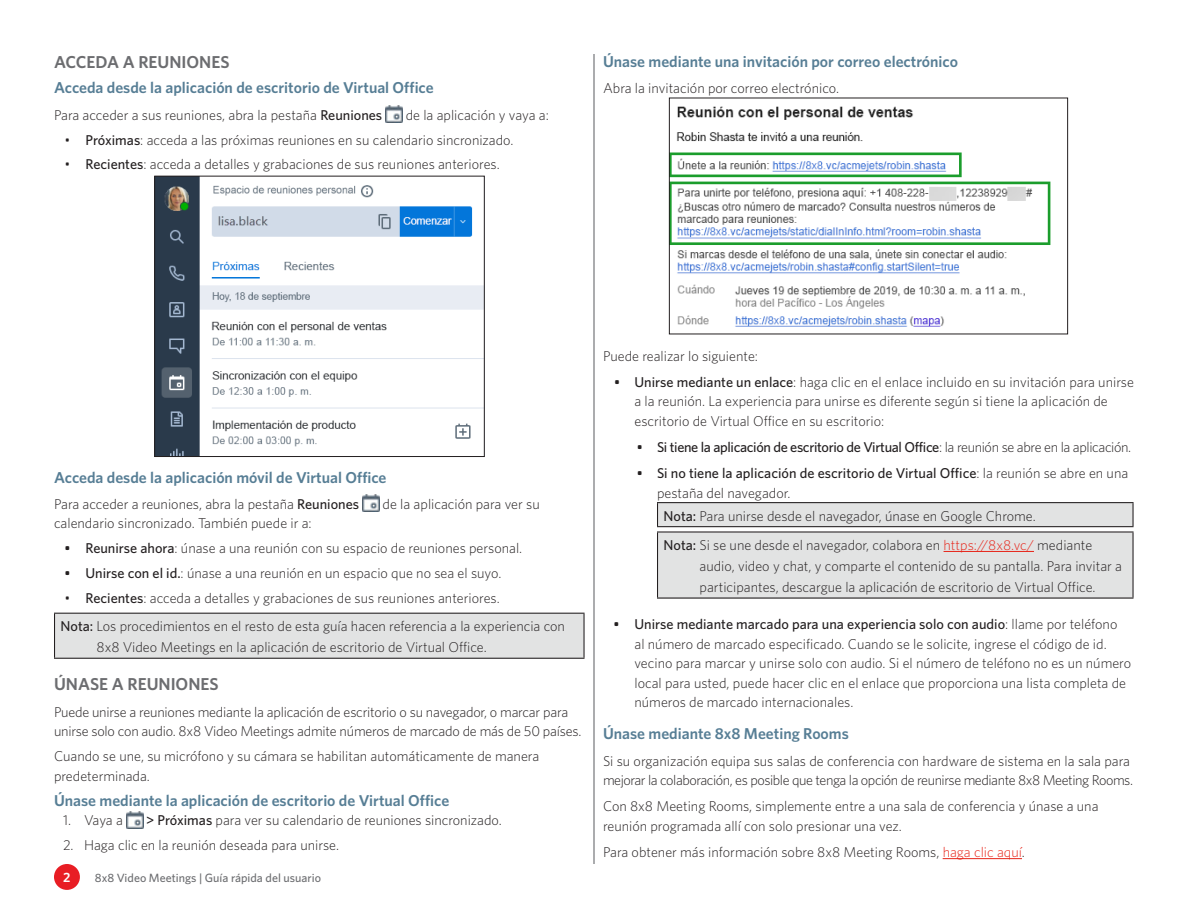
<style>
.page{position:relative;width:1188px;height:918px;background:#fff}
.page>*{position:absolute;margin:0;border:0;box-sizing:border-box;transform-origin:0 0}
.Section_Title{font:600 17.25px "Whitney";color:#6c6d70}
.Body{font:600 17.25px "Whitney";color:#6c6d70}
.Body-2{font:600 15.75px "Whitney";color:#577e95}
.Note{font:300 14.25px/19.5px "Whitney";color:#231f20}
.Body-3{font:300 14.25px/19.5px "Whitney";color:#231f20}
.t1{font:500 14.25px/19.5px "Whitney";letter-spacing:-.015em;color:#231f20}
.Body-4{font:300 14.25px/19.5px "Whitney";letter-spacing:-.03em;color:#231f20}
.t2{font:600 13.5px "Whitney";color:#fff}
.t3{font:500 12px "Whitney";color:#6c6d70}
.s1{font-weight:500}
.s2{font-weight:300}
.s3{color:#e72419}
</style>
<div class="page">
<hr style="left:593px;top:54px;width:2px;height:810px;background:#6c6d70">
<div style="left:54px;top:864px;width:26px;height:26px;background:#e81d24;border-radius:50%"></div>
<img style="left:386px;top:106px;width:16px;height:17px">
<img style="left:156px;top:178px;width:327px;height:277px">
<div style="left:154px;top:176px;width:331px;height:281px;border:1px solid #231f20"></div>
<img style="left:362px;top:495px;width:17px;height:17px">
<div style="left:55px;top:613px;width:529px;height:45px;background:#e2e3e3"></div>
<hr style="left:54px;top:613px;width:531px;height:1px;background:#231f20">
<hr style="left:54px;top:614px;width:1px;height:44px;background:#231f20">
<hr style="left:583px;top:614px;width:2px;height:44px;background:#231f20">
<hr style="left:54px;top:658px;width:531px;height:1px;background:#231f20">
<img style="left:126px;top:811px;width:17px;height:17px">
<hr style="left:943px;top:858px;width:79px;height:1px;background:#e72419">
<img style="left:671px;top:106px;width:380px;height:221px">
<div style="left:669px;top:98px;width:399px;height:236px;border:1px solid #231f20"></div>
<div style="left:658px;top:503px;width:475px;height:24px;background:#e2e3e3"></div>
<hr style="left:657px;top:502px;width:477px;height:1px;background:#231f20">
<svg style="left:657px;top:503px;width:1px;height:23px"></svg>
<hr style="left:1132px;top:503px;width:2px;height:23px;background:#231f20">
<hr style="left:657px;top:526px;width:477px;height:1px;background:#231f20">
<div style="left:658px;top:532px;width:475px;height:66px;background:#e2e3e3"></div>
<hr style="left:657px;top:531px;width:477px;height:2px;background:#231f20">
<hr style="left:657px;top:533px;width:1px;height:64px;background:#231f20">
<hr style="left:1132px;top:533px;width:2px;height:64px;background:#231f20">
<hr style="left:657px;top:597px;width:477px;height:2px;background:#231f20">
<hr style="left:944px;top:551px;width:90px;height:1px;background:#e72419">
<p class="Section_Title" style="left:54px;top:50px;width:177px">ACCEDA A REUNIONES</p>
<h1 class="Body-2" style="left:54px;top:77px;width:381px">Acceda desde la aplicación de escritorio de Virtual Office</h1>
<p class="Body-3" style="left:54px;top:105px;width:330px">Para acceder a sus reuniones, abra la pestaña <span class="s1">Reuniones</span></p>
<p class="Body-3" style="left:406px;top:105px;width:145px">de la aplicación y vaya a:</p>
<p class="Note" style="left:64px;top:129px;width:451px">• <span class="s1">Próximas</span>: acceda a las próximas reuniones en su calendario sincronizado.</p>
<p class="Note" style="left:64px;top:154px;width:437px">• <span class="s1">Recientes</span>: acceda a detalles y grabaciones de sus reuniones anteriores.</p>
<p class="Body-2" style="left:603px;top:51px;width:357px">Únase mediante una invitación por correo electrónico</p>
<p class="Body-3" style="left:603px;top:78px;width:238px">Abra la invitación por correo electrónico.</p>
<h1 class="Body-2" style="left:54px;top:467px;width:334px">Acceda desde la aplicación móvil de Virtual Office</h1>
<p class="Body-3" style="left:54px;top:494px;width:307px">Para acceder a reuniones, abra la pestaña <span class="s1">Reuniones</span></p>
<p class="Body-3" style="left:383px;top:494px;width:159px">de la aplicación para ver su</p>
<p class="Body-3" style="left:54px;top:513px;width:259px">calendario sincronizado. También puede ir a:</p>
<p class="Note" style="left:64px;top:538px;width:459px"><span class="s1">• Reunirse ahora</span>: únase a una reunión con su espacio de reuniones personal.</p>
<p class="Note" style="left:64px;top:563px;width:438px"><span class="s1">• Unirse con el id.</span>: únase a una reunión en un espacio que no sea el suyo.</p>
<p class="Note" style="left:64px;top:588px;width:437px">• <span class="s1">Recientes</span>: acceda a detalles y grabaciones de sus reuniones anteriores.</p>
<p class="Note" style="left:97px;top:615px;width:470px;line-height:21px;text-indent:-36px"><span class="s1">Nota:</span> Los procedimientos en el resto de esta guía hacen referencia a la experiencia con<br>8x8 Video Meetings en la aplicación de escritorio de Virtual Office.</p>
<p class="Body" style="left:54px;top:673px;width:166px">ÚNASE A REUNIONES</p>
<p class="Body-3" style="left:54px;top:702px;width:529px">Puede unirse a reuniones mediante la aplicación de escritorio o su navegador, o marcar para unirse solo con audio. 8x8 Video Meetings admite números de marcado de más de 50 países.</p>
<p class="Body-3" style="left:54px;top:746px;width:487px">Cuando se une, su micrófono y su cámara se habilitan automáticamente de manera predeterminada.</p>
<h1 class="Body-2" style="left:54px;top:790px;width:397px">Únase mediante la aplicación de escritorio de Virtual Office</h1>
<p class="Note" style="left:63px;top:810px;width:61px">1. Vaya a</p>
<p class="Note" style="left:146px;top:810px;width:357px"><span class="s1">&gt; Próximas</span> para ver su calendario de reuniones sincronizado.</p>
<p class="Note" style="left:63px;top:835px;width:278px">2. Haga clic en la reunión deseada para unirse.</p>
<p class="t2" style="left:63px;top:868px;width:9px">2</p>
<p class="t3" style="left:95px;top:870px;width:228px">8x8 Video Meetings | Guía rápida del usuario</p>
<p class="Body-3" style="left:603px;top:345px;width:157px">Puede realizar lo siguiente:</p>
<p class="Note" style="left:634px;top:372px;width:501px;text-indent:-20px"><span class="s1">• Unirse mediante un enlace</span>: haga clic en el enlace incluido en su invitación para unirse a la reunión. La experiencia para unirse es diferente según si tiene la aplicación de escritorio de Virtual Office en su escritorio:</p>
<p class="t1" style="left:637px;top:437px;width:496px">• Si tiene la aplicación de escritorio de Virtual Office<span class="s2">: la reunión se abre en la aplicación.</span></p>
<p class="t1" style="left:657px;top:463px;width:473px;text-indent:-20px">• Si no tiene la aplicación de escritorio de Virtual Office<span class="s2">: la reunión se abre en una pestaña del navegador.</span></p>
<p class="Note" style="left:664px;top:506px;width:374px"><span class="s1">Nota:</span> Para unirse desde el navegador, únase en Google Chrome.</p>
<p class="Note" style="left:700px;top:534px;width:424px;line-height:21px;text-indent:-36px"><span class="s1">Nota:</span> Si se une desde el navegador, colabora en <span class="s3">https://8x8.vc/</span> mediante audio, video y chat, y comparte el contenido de su pantalla. Para invitar a participantes, descargue la aplicación de escritorio de Virtual Office.</p>
<p class="Note" style="left:634px;top:614px;width:498px;text-indent:-21px"><span class="s1">• Unirse mediante marcado para una experiencia solo con audio</span>: llame por teléfono<br>al número de marcado especificado. Cuando se le solicite, ingrese el código de id. vecino para marcar y unirse solo con audio. Si el número de teléfono no es un número local para usted, puede hacer clic en el enlace que proporciona una lista completa de números de marcado internacionales.</p>
<h1 class="Body-2" style="left:603px;top:724px;width:247px">Únase mediante 8x8 Meeting Rooms</h1>
<p class="Body-4" style="left:603px;top:751px;width:532px">Si su organización equipa sus salas de conferencia con hardware de sistema en la sala para mejorar la colaboración, es posible que tenga la opción de reunirse mediante 8x8 Meeting Rooms.</p>
<p class="Body-3" style="left:603px;top:796px;width:497px">Con 8x8 Meeting Rooms, simplemente entre a una sala de conferencia y únase a una reunión programada allí con solo presionar una vez.</p>
<p class="Body-3" style="left:603px;top:842px;width:424px">Para obtener más información sobre 8x8 Meeting Rooms, <span class="s3">haga clic aquí</span>.</p>
</div>
